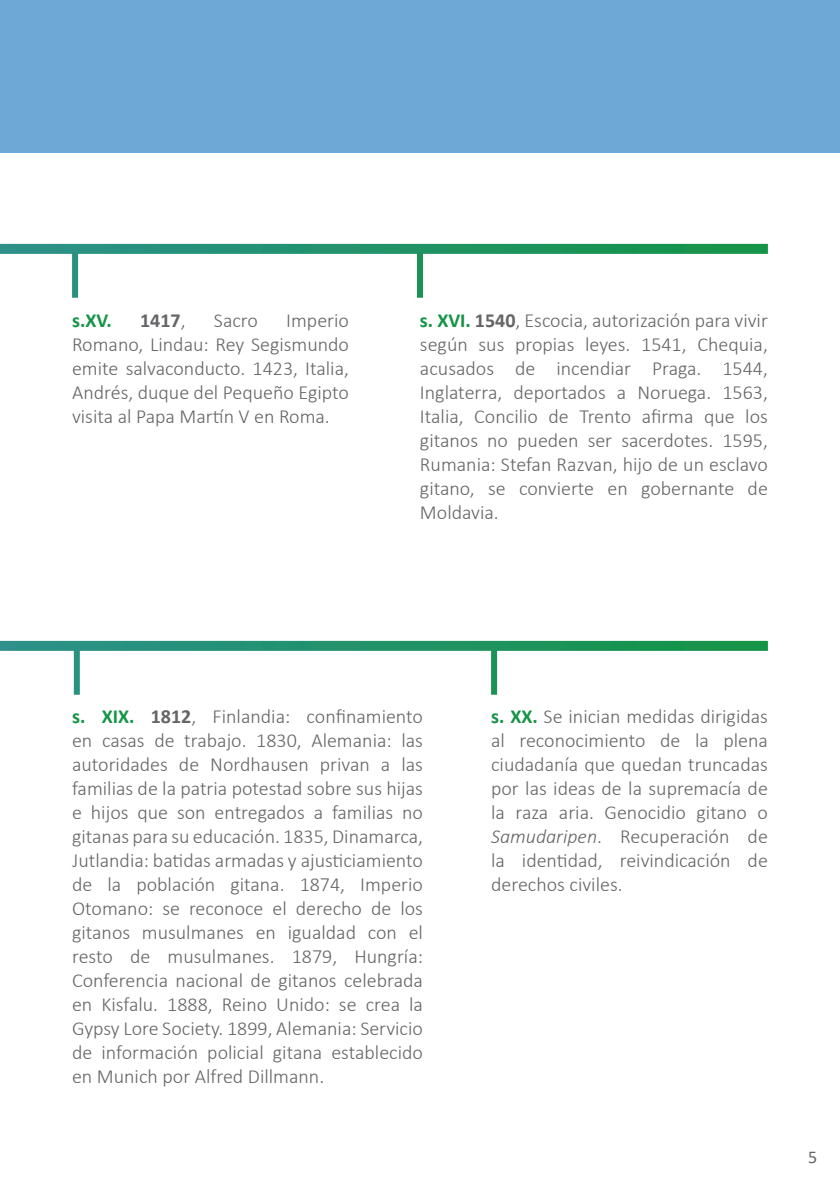
<style>
.page{position:relative;width:840px;height:1191px;background:#fff}
.page>*{position:absolute;margin:0;border:0;box-sizing:border-box;transform-origin:0 0}
.t1{font:300 20px/24px "Calibri";color:#656568;text-align:justify}
.t2{font:700 20px "Calibri";color:#149446}
.t3{font:700 20px "Calibri";color:#656568}
.t4{font:18px "Calibri";color:#656568}
.s1{font-weight:300}
.s2{font-weight:700;color:#149446}
.s3{font-weight:700}
.s4{font-style:italic}
</style>
<div class="page">
<div style="left:72px;top:249px;width:6px;height:49px;background:#28917f"></div>
<div style="left:74px;top:646px;width:6px;height:48px;background:#28917f"></div>
<div style="left:417px;top:249px;width:6px;height:49px;background:#199354"></div>
<div style="left:491px;top:646px;width:6px;height:48px;background:#199354"></div>
<div style="left:0;top:0;width:839px;height:153px;background:#6ea8d6"></div>
<svg style="left:0;top:244px;width:767px;height:10px;background:#239369"></svg>
<svg style="left:0;top:641px;width:767px;height:10px;background:#239369"></svg>
<p class="t1" style="left:72px;top:308px;width:278px;text-indent:214px">Imperio Romano, Lindau: Rey Segismundo emite salvaconducto. 1423, Italia, Andrés, duque del Pequeño Egipto visita al Papa Martín V en Roma.</p>
<p class="t2" style="left:72px;top:306px;width:41px">s.XV.</p>
<p class="t3" style="left:140px;top:306px;width:47px">1417<span class="s1">,</span></p>
<p class="t1" style="left:214px;top:308px;width:45px">Sacro</p>
<p class="t1" style="left:420px;top:308px;width:349px"><span class="s2">s. XVI.</span> <span class="s3">1540</span>, Escocia, autorización para vivir según sus propias leyes. 1541, Chequia, acusados de incendiar Praga. 1544, Inglaterra, deportados a Noruega. 1563, Italia, Concilio de Trento afirma que los gitanos no pueden ser sacerdotes. 1595, Rumania: Stefan Razvan, hijo de un esclavo gitano, se convierte en gobernante de Moldavia.</p>
<p class="t1" style="left:72px;top:704px;width:352px"><span class="s2">s. XIX.</span> <span class="s3">1812</span>, Finlandia: confinamiento en casas de trabajo. 1830, Alemania: las autoridades de Nordhausen privan a las familias de la patria potestad sobre sus hijas e hijos que son entregados a familias no gitanas para su educación. 1835, Dinamarca, Jutlandia: batidas armadas y ajusticiamiento de la población gitana. 1874, Imperio Otomano: se reconoce el derecho de los gitanos musulmanes en igualdad con el resto de musulmanes. 1879, Hungría:<br>Conferencia nacional de gitanos celebrada en Kisfalu. 1888, Reino Unido: se crea la Gypsy Lore Society. 1899, Alemania: Servicio de información policial gitana establecido en Munich por Alfred Dillmann.</p>
<p class="t1" style="left:491px;top:704px;width:278px"><span class="s2">s. XX.</span> Se inician medidas dirigidas al reconocimiento de la plena ciudadanía que quedan truncadas por las ideas de la supremacía de la raza aria. Genocidio gitano o <span class="s4">Samudaripen</span>. Recuperación de la identidad, reivindicación de derechos civiles.</p>
<p class="t4" style="left:807px;top:1144px;width:11px">5</p>
</div>
